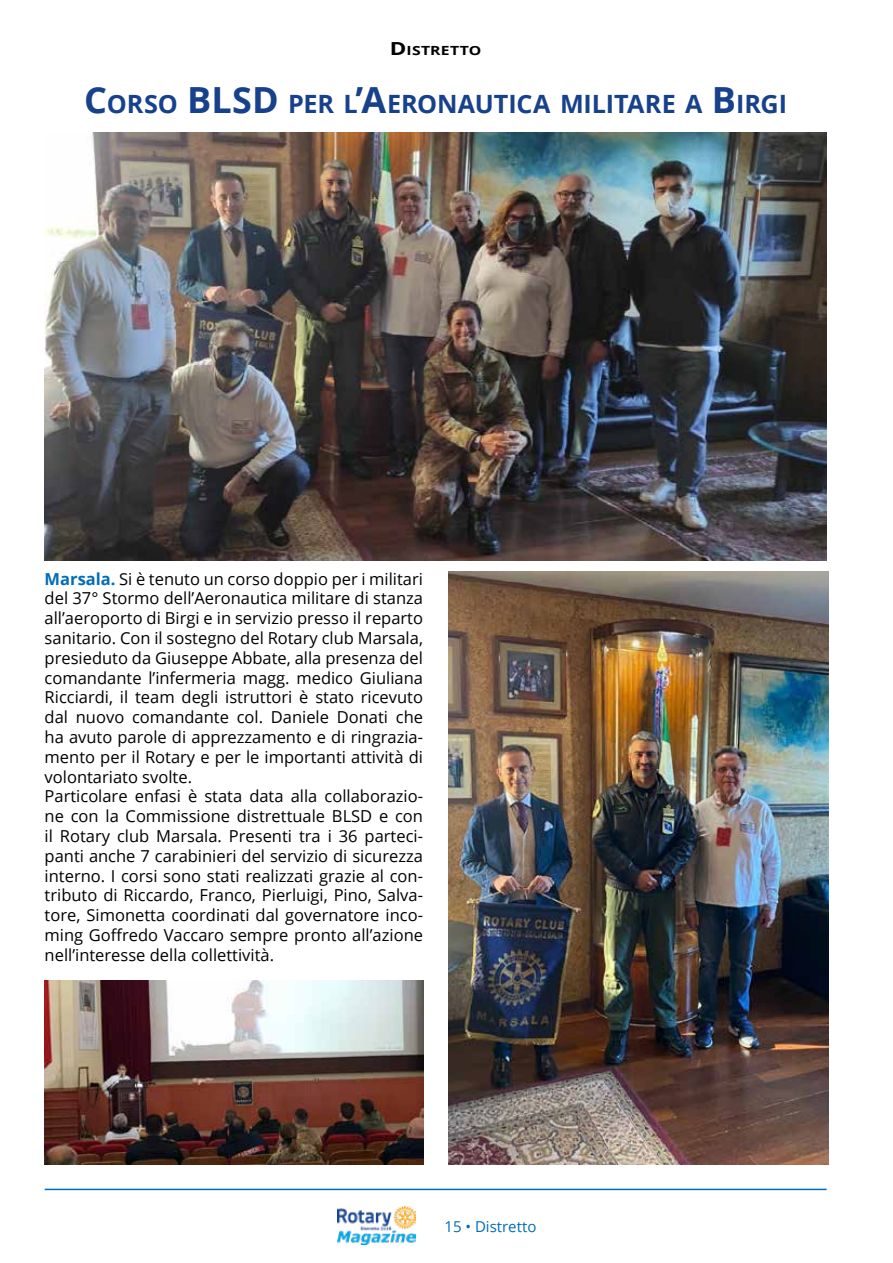
<style>
.page{position:relative;width:893px;height:1263px;background:#fff}
.page>*{position:absolute;margin:0;border:0;box-sizing:border-box;transform-origin:0 0}
.t1{font:700 36px "Open Sans";color:#17418a}
.t2{font:700 25.2px "Open Sans";letter-spacing:-.005em;color:#17418a}
.t3{font:16.5px/19.8px "Open Sans";color:#000}
.t4{font:15px "Open Sans";color:#006db8}
.t5{font:700 12.6px "Open Sans";letter-spacing:.015em;color:#000;scale:1.25 1}
.s1{font-size:18px}
.s2{font-size:25.2px}
.s3{font-size:36px}
.s4{font-weight:700;color:#006db8}
</style>
<div class="page">
<img style="left:337px;top:1206px;width:79px;height:39px">
<hr style="left:45px;top:1189px;width:782px;height:1px;background:#006db8">
<img style="left:45px;top:133px;width:781px;height:427px">
<img style="left:448px;top:572px;width:380px;height:592px">
<img style="left:45px;top:980px;width:378px;height:184px">
<p class="t5" style="left:390px;top:42px;width:75px"><span class="s1">D</span>ISTRETTO</p>
<p class="t1" style="left:84px;top:75px;width:126px">C<span class="s2">ORSO</span> BLSD</p>
<p class="t2" style="left:288px;top:87px;width:496px">PER L<span class="s3">’A</span>ERONAUTICA MI LITARE A <span class="s3">B</span> I RGI</p>
<p class="t3" style="left:45px;top:568px;width:380px"><span class="s4">Marsala.</span> Si è tenuto un corso doppio per i militari del 37° Stormo dell’Aeronautica militare di stanza all’aeroporto di Birgi e in servizio presso il reparto sanitario. Con il sostegno del Rotary club Marsala, presieduto da Giuseppe Abbate, alla presenza del comandante l’infermeria magg. medico Giuliana Ricciardi, il team degli istruttori è stato ricevuto dal nuovo comandante col. Daniele Donati che ha avuto parole di apprezzamento e di ringrazia&shy;mento per il Rotary e per le importanti attività di volontariato svolte.<br>Particolare enfasi è stata data alla collaborazio&shy;ne con la Commissione distrettuale BLSD e con il Rotary club Marsala. Presenti tra i 36 parteci&shy;panti anche 7 carabinieri del servizio di sicurezza interno. I corsi sono stati realizzati grazie al con&shy;tributo di Riccardo, Franco, Pierluigi, Pino, Salva&shy;tore, Simonetta coordinati dal governatore inco&shy;ming Goffredo Vaccaro sempre pronto all’azione nell’interesse della collettività.</p>
<p class="t4" style="left:444px;top:1216px;width:93px">15 • Distretto</p>
</div>
